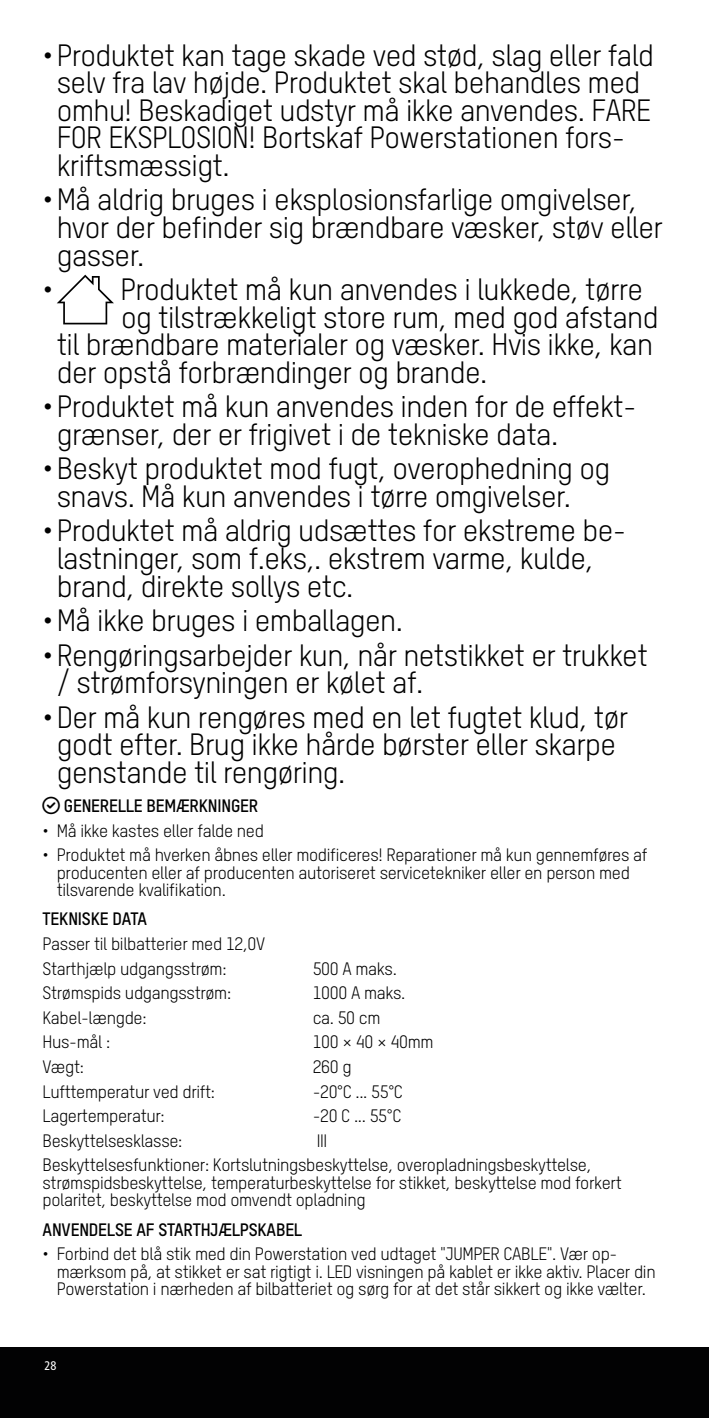
<style>
.page{position:relative;width:709px;height:1418px;background:#fff}
.page>*{position:absolute;margin:0;border:0;box-sizing:border-box;transform-origin:0 0}
.t1{font:30px/27.5px "T Star Pro Regular";letter-spacing:-.02em;color:#000}
.t2{font:17.5px/17.5px "T Star Pro Regular";letter-spacing:-.02em;color:#000}
.t3{font:17.5px "T Star Pro Bold";letter-spacing:-.01em;color:#000}
.t4{font:condensed 12.5px "Frutiger LT Std";color:#fff}
</style>
<div class="page">
<div style="left:0;top:1346px;width:709px;height:71px;background:#020203"></div>
<svg style="left:57px;top:275px;width:57px;height:49px"></svg>
<p class="t1" style="left:57px;top:39px;width:599px;text-indent:-14px">•Produktet kan tage skade ved stød, slag eller fald selv fra lav højde. Produktet skal behandles med omhu! Beskadiget udstyr må ikke anvendes. FARE FOR EKSPLOSION! Bortskaf Powerstationen fors&shy;kriftsmæssigt.</p>
<p class="t1" style="left:57px;top:184px;width:607px;text-indent:-14px">•Må aldrig bruges i eksplosionsfarlige omgivelser, hvor der befinder sig brændbare væsker, støv eller gasser.</p>
<p class="t1" style="left:43px;top:274px;width:602px">• Produktet må kun anvendes i lukkede, tørre</p>
<p class="t1" style="left:121px;top:301px;width:539px">og tilstrækkeligt store rum, med god afstand</p>
<p class="t1" style="left:57px;top:329px;width:598px">til brændbare materialer og væsker. Hvis ikke, kan</p>
<p class="t1" style="left:57px;top:356px;width:432px">der opstå forbrændinger og brande.</p>
<p class="t1" style="left:57px;top:391px;width:581px;text-indent:-14px">•Produktet må kun anvendes inden for de effekt&shy;grænser, der er frigivet i de tekniske data.</p>
<p class="t1" style="left:57px;top:453px;width:555px;text-indent:-14px">•Beskyt produktet mod fugt, overophedning og snavs. Må kun anvendes i tørre omgivelser.</p>
<p class="t1" style="left:57px;top:515px;width:571px;text-indent:-14px">•Produktet må aldrig udsættes for ekstreme be&shy;lastninger, som f.eks,. ekstrem varme, kulde, brand, direkte sollys etc.</p>
<p class="t1" style="left:43px;top:604px;width:362px">•Må ikke bruges i emballagen.</p>
<p class="t1" style="left:57px;top:639px;width:592px;text-indent:-14px">•Rengøringsarbejder kun, når netstikket er trukket / strømforsyningen er kølet af.</p>
<p class="t1" style="left:57px;top:701px;width:573px;text-indent:-14px">•Der må kun rengøres med en let fugtet klud, tør godt efter. Brug ikke hårde børster eller skarpe genstande til rengøring.</p>
<p class="t3" style="left:64px;top:792px;width:196px">GENERELLE BEMÆRKNINGER</p>
<p class="t2" style="left:43px;top:820px;width:223px">• Må ikke kastes eller falde ned</p>
<p class="t2" style="left:57px;top:845px;width:592px;text-indent:-14px">• Produktet må hverken åbnes eller modificeres! Reparationer må kun gennemføres af producenten eller af producenten autoriseret servicetekniker eller en person med tilsvarende kvalifikation.</p>
<p class="t3" style="left:43px;top:906px;width:106px">TEKNISKE DATA</p>
<p class="t2" style="left:43px;top:930px;width:224px;line-height:24.5px">Passer til bilbatterier med 12,0V<br>Starthjælp udgangsstrøm:</p>
<p class="t2" style="left:313px;top:958px;width:86px">500 A maks.</p>
<p class="t2" style="left:43px;top:983px;width:190px">Strømspids udgangsstrøm:</p>
<p class="t2" style="left:313px;top:983px;width:94px">1000 A maks.</p>
<p class="t2" style="left:43px;top:1007px;width:106px">Kabel-længde:</p>
<p class="t2" style="left:313px;top:1007px;width:69px">ca. 50 cm</p>
<p class="t2" style="left:43px;top:1032px;width:69px">Hus-mål :</p>
<p class="t2" style="left:313px;top:1032px;width:122px">100 × 40 × 40mm</p>
<p class="t2" style="left:43px;top:1056px;width:43px">Vægt:</p>
<p class="t2" style="left:313px;top:1056px;width:41px">260 g</p>
<p class="t2" style="left:43px;top:1081px;width:174px">Lufttemperatur ved drift:</p>
<p class="t2" style="left:313px;top:1081px;width:92px">-20°C ... 55°C</p>
<p class="t2" style="left:43px;top:1106px;width:124px">Lagertemperatur:</p>
<p class="t2" style="left:313px;top:1106px;width:90px">-20 C ... 55°C</p>
<p class="t2" style="left:43px;top:1130px;width:141px">Beskyttelsesklasse:</p>
<p class="t2" style="left:43px;top:1127px;width:550px;line-height:24.5px;text-align:center">III<br>Beskyttelsesfunktioner: Kortslutningsbeskyttelse, overopladningsbeskyttelse,</p>
<p class="t2" style="left:43px;top:1172px;width:580px">strømspidsbeskyttelse, temperaturbeskyttelse for stikket, beskyttelse mod forkert polaritet, beskyttelse mod omvendt opladning</p>
<p class="t3" style="left:43px;top:1216px;width:261px">ANVENDELSE AF STARTHJÆLPSKABEL</p>
<p class="t2" style="left:57px;top:1243px;width:600px;text-indent:-14px">• Forbind det blå stik med din Powerstation ved udtaget "JUMPER CABLE". Vær op&shy;mærksom på, at stikket er sat rigtigt i. LED visningen på kablet er ikke aktiv. Placer din<br>Powerstation i nærheden af bilbatteriet og sørg for at det står sikkert og ikke vælter.</p>
<p class="t4" style="left:44px;top:1357px;width:14px">28</p>
</div>
